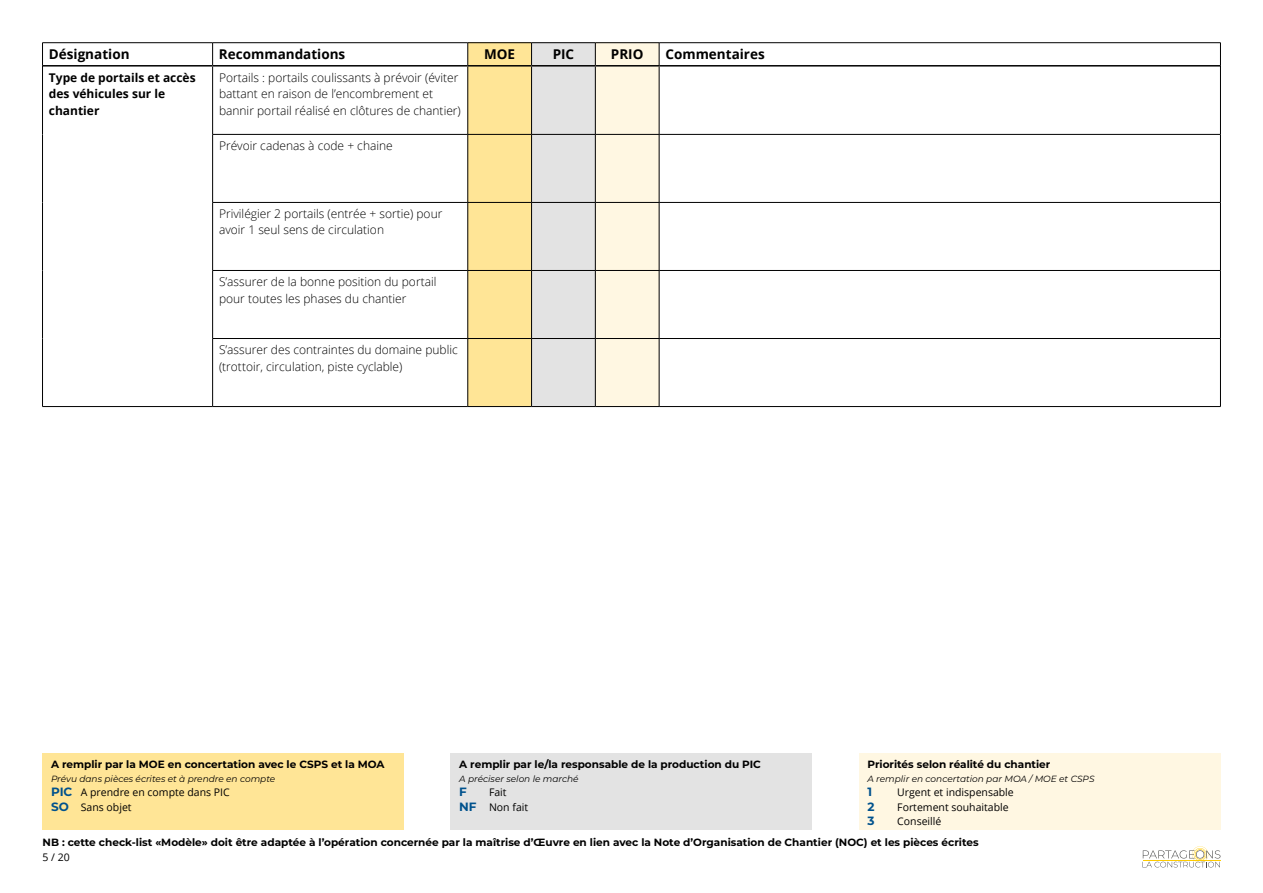
<style>
.page{position:relative;width:1263px;height:893px;background:#fff}
.page>*{position:absolute;margin:0;border:0;box-sizing:border-box;transform-origin:0 0}
.t1{font:700 13.5px "Open Sans";color:#000}
.t2{font:300 12px/16.5px "Open Sans";color:#000}
.t3{font:700 12px/16.5px "Open Sans";color:#000}
.t4{font:700 12px "Montserrat";color:#00528d}
.t5{font:700 10.5px "Montserrat";color:#000}
.t6{font:10.5px/14.4px "Open Sans";color:#000}
.t7{font:italic 9px "Montserrat";color:#000}
.s1{font-family:"Montserrat";font-weight:700;font-size:12px;color:#00528d}
</style>
<div class="page">
<div style="left:43px;top:753px;width:361px;height:76px;background:#ffe596"></div>
<div style="left:451px;top:753px;width:361px;height:76px;background:#e3e3e3"></div>
<div style="left:859px;top:753px;width:361px;height:76px;background:#fff7e2"></div>
<svg style="left:1142px;top:846px;width:78px;height:21px"></svg>
<hr style="left:1143px;top:860px;width:77px;height:1px;background:#fc0">
<svg style="left:212px;top:43px;width:1px;height:22px"></svg>
<svg style="left:467px;top:43px;width:193px;height:363px;background:#f3e8c7"></svg>
<hr style="left:42px;top:66px;width:1px;height:68px;background:#000">
<hr style="left:212px;top:67px;width:1px;height:67px;background:#000">
<hr style="left:467px;top:67px;width:1px;height:67px;background:#000">
<hr style="left:531px;top:67px;width:1px;height:67px;background:#000">
<hr style="left:595px;top:67px;width:1px;height:67px;background:#000">
<hr style="left:659px;top:67px;width:1px;height:67px;background:#000">
<hr style="left:1220px;top:66px;width:1px;height:68px;background:#000">
<hr style="left:42px;top:134px;width:1px;height:68px;background:#000">
<hr style="left:212px;top:134px;width:256px;height:1px;background:#000">
<hr style="left:212px;top:135px;width:1px;height:67px;background:#000">
<hr style="left:468px;top:134px;width:63px;height:1px;background:#000">
<hr style="left:467px;top:135px;width:1px;height:67px;background:#000">
<hr style="left:531px;top:134px;width:64px;height:1px;background:#000">
<hr style="left:531px;top:135px;width:1px;height:67px;background:#000">
<hr style="left:595px;top:134px;width:64px;height:1px;background:#000">
<hr style="left:595px;top:135px;width:1px;height:67px;background:#000">
<hr style="left:659px;top:134px;width:562px;height:1px;background:#000">
<hr style="left:659px;top:135px;width:1px;height:67px;background:#000">
<hr style="left:1220px;top:135px;width:1px;height:67px;background:#000">
<hr style="left:42px;top:202px;width:1px;height:68px;background:#000">
<hr style="left:212px;top:202px;width:256px;height:1px;background:#000">
<hr style="left:212px;top:203px;width:1px;height:67px;background:#000">
<hr style="left:468px;top:202px;width:63px;height:1px;background:#000">
<hr style="left:467px;top:203px;width:1px;height:67px;background:#000">
<hr style="left:531px;top:202px;width:64px;height:1px;background:#000">
<hr style="left:531px;top:203px;width:1px;height:67px;background:#000">
<hr style="left:595px;top:202px;width:64px;height:1px;background:#000">
<hr style="left:595px;top:203px;width:1px;height:67px;background:#000">
<hr style="left:659px;top:202px;width:562px;height:1px;background:#000">
<hr style="left:659px;top:203px;width:1px;height:67px;background:#000">
<hr style="left:1220px;top:203px;width:1px;height:67px;background:#000">
<hr style="left:42px;top:270px;width:1px;height:68px;background:#000">
<hr style="left:212px;top:270px;width:256px;height:1px;background:#000">
<hr style="left:212px;top:271px;width:1px;height:67px;background:#000">
<hr style="left:468px;top:270px;width:63px;height:1px;background:#000">
<hr style="left:467px;top:271px;width:1px;height:67px;background:#000">
<hr style="left:531px;top:270px;width:64px;height:1px;background:#000">
<hr style="left:531px;top:271px;width:1px;height:67px;background:#000">
<hr style="left:595px;top:270px;width:64px;height:1px;background:#000">
<hr style="left:595px;top:271px;width:1px;height:67px;background:#000">
<hr style="left:659px;top:270px;width:562px;height:1px;background:#000">
<hr style="left:659px;top:271px;width:1px;height:67px;background:#000">
<hr style="left:1220px;top:271px;width:1px;height:67px;background:#000">
<hr style="left:42px;top:338px;width:1px;height:68px;background:#000">
<hr style="left:212px;top:338px;width:256px;height:1px;background:#000">
<hr style="left:212px;top:339px;width:1px;height:67px;background:#000">
<hr style="left:468px;top:338px;width:63px;height:1px;background:#000">
<hr style="left:467px;top:339px;width:1px;height:67px;background:#000">
<hr style="left:531px;top:338px;width:64px;height:1px;background:#000">
<hr style="left:531px;top:339px;width:1px;height:67px;background:#000">
<hr style="left:595px;top:338px;width:64px;height:1px;background:#000">
<hr style="left:595px;top:339px;width:1px;height:67px;background:#000">
<hr style="left:659px;top:338px;width:562px;height:1px;background:#000">
<hr style="left:659px;top:339px;width:1px;height:67px;background:#000">
<hr style="left:1220px;top:339px;width:1px;height:67px;background:#000">
<hr style="left:42px;top:406px;width:171px;height:1px;background:#000">
<hr style="left:213px;top:406px;width:255px;height:1px;background:#000">
<hr style="left:468px;top:406px;width:63px;height:1px;background:#000">
<hr style="left:531px;top:406px;width:64px;height:1px;background:#000">
<hr style="left:595px;top:406px;width:64px;height:1px;background:#000">
<hr style="left:659px;top:406px;width:562px;height:1px;background:#000">
<hr style="left:42px;top:42px;width:171px;height:1px;background:#000">
<svg style="left:42px;top:43px;width:1px;height:23px"></svg>
<hr style="left:213px;top:42px;width:255px;height:1px;background:#000">
<hr style="left:468px;top:42px;width:63px;height:1px;background:#000">
<hr style="left:531px;top:42px;width:64px;height:1px;background:#000">
<hr style="left:595px;top:42px;width:64px;height:1px;background:#000">
<hr style="left:659px;top:42px;width:562px;height:1px;background:#000">
<svg style="left:1220px;top:43px;width:1px;height:23px"></svg>
<hr style="left:43px;top:65px;width:170px;height:2px;background:#000">
<hr style="left:213px;top:65px;width:255px;height:2px;background:#000">
<hr style="left:468px;top:65px;width:63px;height:2px;background:#000">
<hr style="left:531px;top:65px;width:64px;height:2px;background:#000">
<hr style="left:595px;top:65px;width:64px;height:2px;background:#000">
<hr style="left:659px;top:65px;width:561px;height:2px;background:#000">
<p class="t1" style="left:49px;top:45px;width:82px">Désignation</p>
<p class="t1" style="left:219px;top:45px;width:128px">Recommandations</p>
<p class="t1" style="left:484px;top:45px;width:33px">MOE</p>
<p class="t1" style="left:553px;top:45px;width:23px">PIC</p>
<p class="t1" style="left:611px;top:45px;width:34px">PRIO</p>
<p class="t1" style="left:665px;top:45px;width:101px">Commentaires</p>
<p class="t3" style="left:49px;top:69px;width:148px">Type de portails et accès des véhicules sur le chantier</p>
<p class="t2" style="left:219px;top:69px;width:243px">Portails : portails coulissants à prévoir (éviter battant en raison de l’encombrement et bannir portail réalisé en clôtures de chantier)</p>
<p class="t2" style="left:219px;top:137px;width:175px">Prévoir cadenas à code + chaine</p>
<p class="t2" style="left:219px;top:205px;width:225px">Privilégier 2 portails (entrée + sortie) pour avoir 1 seul sens de circulation</p>
<p class="t2" style="left:219px;top:273px;width:219px">S’assurer de la bonne position du portail pour toutes les phases du chantier</p>
<p class="t2" style="left:219px;top:341px;width:240px">S’assurer des contraintes du domaine public (trottoir, circulation, piste cyclable)</p>
<p class="t5" style="left:459px;top:756px;width:303px">A remplir par le/la responsable de la production du PIC</p>
<p class="t7" style="left:459px;top:772px;width:121px">A préciser selon le marché</p>
<p class="t4" style="left:459px;top:783px;width:9px">F</p>
<p class="t5" style="left:51px;top:756px;width:335px">A remplir par la MOE en concertation avec le CSPS et la MOA</p>
<p class="t7" style="left:51px;top:772px;width:226px">Prévu dans pièces écrites et à prendre en compte</p>
<p class="t6" style="left:51px;top:785px;width:180px"><span class="s1">PIC</span> A prendre en compte dans PIC<br><span class="s1">SO</span> Sans objet</p>
<p class="t5" style="left:867px;top:756px;width:184px">Priorités selon réalité du chantier</p>
<p class="t7" style="left:867px;top:772px;width:229px">A remplir en concertation par MOA / MOE et CSPS</p>
<p class="t4" style="left:867px;top:783px;width:6px">1</p>
<p class="t6" style="left:897px;top:785px;width:118px">Urgent et indispensable</p>
<p class="t4" style="left:867px;top:798px;width:9px">2</p>
<p class="t6" style="left:897px;top:799px;width:113px">Fortement souhaitable</p>
<p class="t4" style="left:867px;top:812px;width:9px">3</p>
<p class="t6" style="left:897px;top:814px;width:46px">Conseillé</p>
<p class="t5" style="left:43px;top:835px;width:937px">NB : cette check-list «Modèle» doit être adaptée à l’opération concernée par la maîtrise d’Œuvre en lien avec la Note d’Organisation de Chantier (NOC) et les pièces écrites</p>
<p class="t6" style="left:459px;top:785px;width:70px;text-indent:30px">Fait<br><span class="s1">NF</span> Non fait</p>
<p class="t6" style="left:43px;top:850px;width:29px">5 / 20</p>
</div>
